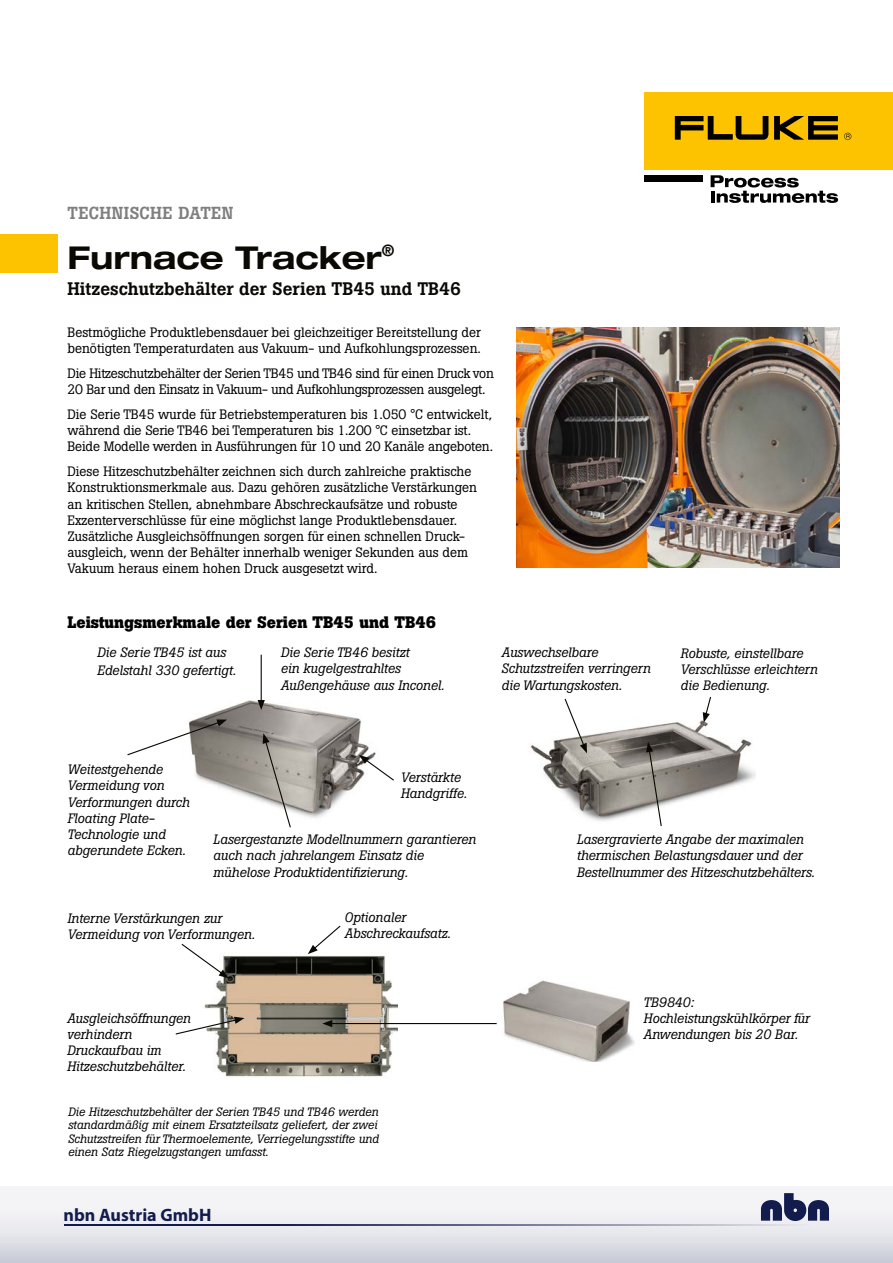
<style>
.page{position:relative;width:893px;height:1263px;background:#fff}
.page>*{position:absolute;margin:0;border:0;box-sizing:border-box;transform-origin:0 0}
.t1{font:700 expanded 31.5px "Helvetica Neue LT Std";color:#0b0904}
.t2{font:500 18px "Boton Pro";color:#0b0904}
.t3{font:700 18px "Myriad Pro";color:#121c4d}
.t4{font:500 17.25px "Boton Pro";letter-spacing:.015em;color:#7f7f7f}
.t5{font:700 16.5px "Boton Pro";color:#000}
.t6{font:italic 13.5px/16.2px "Boton Pro";color:#000}
.t7{font:13.5px/16.2px "Boton Pro";color:#000}
.t8{font:13.5px/16.2px "Boton Pro";letter-spacing:-.02em;color:#000}
.t9{font:italic 12px/13.5px "Boton Pro";color:#000}
</style>
<div class="page">
<img style="left:517px;top:327px;width:322px;height:241px">
<img style="left:194px;top:692px;width:182px;height:126px">
<img style="left:529px;top:712px;width:226px;height:110px">
<img style="left:204px;top:955px;width:193px;height:122px">
<img style="left:480px;top:980px;width:155px;height:82px">
<hr style="left:261px;top:655px;width:1px;height:47px;background:#0b0904">
<svg style="left:258px;top:700px;width:7px;height:10px"></svg>
<svg style="left:127px;top:719px;width:100px;height:37px"></svg>
<svg style="left:263px;top:733px;width:29px;height:95px"></svg>
<svg style="left:359px;top:755px;width:35px;height:27px"></svg>
<svg style="left:181px;top:943px;width:48px;height:35px"></svg>
<svg style="left:308px;top:925px;width:33px;height:29px"></svg>
<svg style="left:175px;top:1017px;width:69px;height:18px"></svg>
<hr style="left:330px;top:1023px;width:167px;height:1px;background:#0b0904">
<svg style="left:322px;top:1020px;width:10px;height:7px"></svg>
<svg style="left:646px;top:742px;width:16px;height:85px"></svg>
<svg style="left:703px;top:696px;width:9px;height:27px"></svg>
<svg style="left:564px;top:698px;width:23px;height:55px"></svg>
<div style="left:644px;top:92px;width:249px;height:78px;background:#fdc300"></div>
<svg style="left:675px;top:116px;width:163px;height:24px"></svg>
<svg style="left:711px;top:175px;width:127px;height:28px"></svg>
<div style="left:644px;top:175px;width:59px;height:7px;background:#000"></div>
<svg style="left:844px;top:133px;width:7px;height:7px"></svg>
<div style="left:0;top:235px;width:58px;height:38px;background:#fdc300"></div>
<div style="left:0;top:1186px;width:893px;height:77px;background:linear-gradient(to bottom,#fefefe,#d0d2dc)"></div>
<img style="left:64px;top:1224px;width:748px;height:2px">
<svg style="left:761px;top:1193px;width:68px;height:28px"></svg>
<p class="t4" style="left:68px;top:202px;width:167px">TECHNISCHE DATEN</p>
<h1 class="t1" style="left:68px;top:238px;width:328px">Furnace Tracker<sup>®</sup></h1>
<h2 class="t2" style="left:68px;top:277px;width:395px">Hitzeschutzbehälter der Serien TB45 und TB46</h2>
<p class="t7" style="left:68px;top:324px;width:415px">Bestmögliche Produktlebensdauer bei gleichzeitiger Bereitstellung der benötigten Temperaturdaten aus Vakuum- und Aufkohlungsprozessen.</p>
<p class="t8" style="left:68px;top:365px;width:428px">Die Hitzeschutzbehälter der Serien TB45 und TB46 sind für einen Druck von<br>20 Bar und den Einsatz in Vakuum- und Aufkohlungsprozessen ausgelegt.</p>
<p class="t7" style="left:68px;top:406px;width:427px">Die Serie TB45 wurde für Betriebstemperaturen bis 1.050 °C entwickelt, während die Serie TB46 bei Temperaturen bis 1.200 °C einsetzbar ist.<br>Beide Modelle werden in Ausführungen für 10 und 20 Kanäle angeboten.</p>
<p class="t7" style="left:68px;top:463px;width:411px">Diese Hitzeschutzbehälter zeichnen sich durch zahlreiche praktische Konstruktionsmerkmale aus. Dazu gehören zusätzliche Verstärkungen an kritischen Stellen, abnehmbare Abschreckaufsätze und robuste Exzenterverschlüsse für eine möglichst lange Produktlebensdauer.<br>Zusätzliche Ausgleichsöffnungen sorgen für einen schnellen Druck&shy;ausgleich, wenn der Behälter innerhalb weniger Sekunden aus dem Vakuum heraus einem hohen Druck ausgesetzt wird.</p>
<p class="t5" style="left:68px;top:611px;width:370px">Leistungsmerkmale der Serien TB45 und TB46</p>
<p class="t6" style="left:97px;top:643px;width:140px;line-height:18px">Die Serie TB45 ist aus<br>Edelstahl 330 gefertigt.</p>
<p class="t6" style="left:281px;top:644px;width:165px">Die Serie TB46 besitzt<br>ein kugelgestrahltes<br>Außengehäuse aus Inconel.</p>
<p class="t6" style="left:502px;top:644px;width:150px">Auswechselbare<br>Schutzstreifen verringern die Wartungskosten.</p>
<p class="t6" style="left:680px;top:645px;width:139px">Robuste, einstellbare<br>Verschlüsse erleichtern die Bedienung.</p>
<p class="t6" style="left:67px;top:761px;width:124px">Weitestgehende<br>Vermeidung von<br>Verformungen durch<br>Floating Plate-<br>Technologie und abgerundete Ecken.</p>
<p class="t6" style="left:401px;top:769px;width:68px">Verstärkte<br>Handgriffe.</p>
<p class="t6" style="left:213px;top:831px;width:264px">Lasergestanzte Modellnummern garantieren auch nach jahrelangem Einsatz die mühelose Produktidentifizierung.</p>
<p class="t6" style="left:67px;top:910px;width:189px">Interne Verstärkungen zur<br>Vermeidung von Verformungen.</p>
<p class="t6" style="left:345px;top:909px;width:108px">Optionaler<br>Abschreckaufsatz.</p>
<p class="t6" style="left:67px;top:1010px;width:125px">Ausgleichsöffnungen verhindern<br>Druckaufbau im<br>Hitzeschutzbehälter.</p>
<p class="t9" style="left:68px;top:1105px;width:312px">Die Hitzeschutzbehälter der Serien TB45 und TB46 werden standardmäßig mit einem Ersatzteilsatz geliefert, der zwei Schutzstreifen für Thermoelemente, Verriegelungsstifte und einen Satz Riegelzugstangen umfasst.</p>
<h2 class="t3" style="left:64px;top:1207px;width:149px">nbn Austria GmbH</h2>
<p class="t6" style="left:577px;top:831px;width:240px">Lasergravierte Angabe der maximalen thermischen Belastungsdauer und der<br>Bestellnummer des Hitzeschutzbehälters.</p>
<p class="t6" style="left:644px;top:994px;width:168px">TB9840:<br>Hochleistungskühlkörper für<br>Anwendungen bis 20 Bar.</p>
</div>
